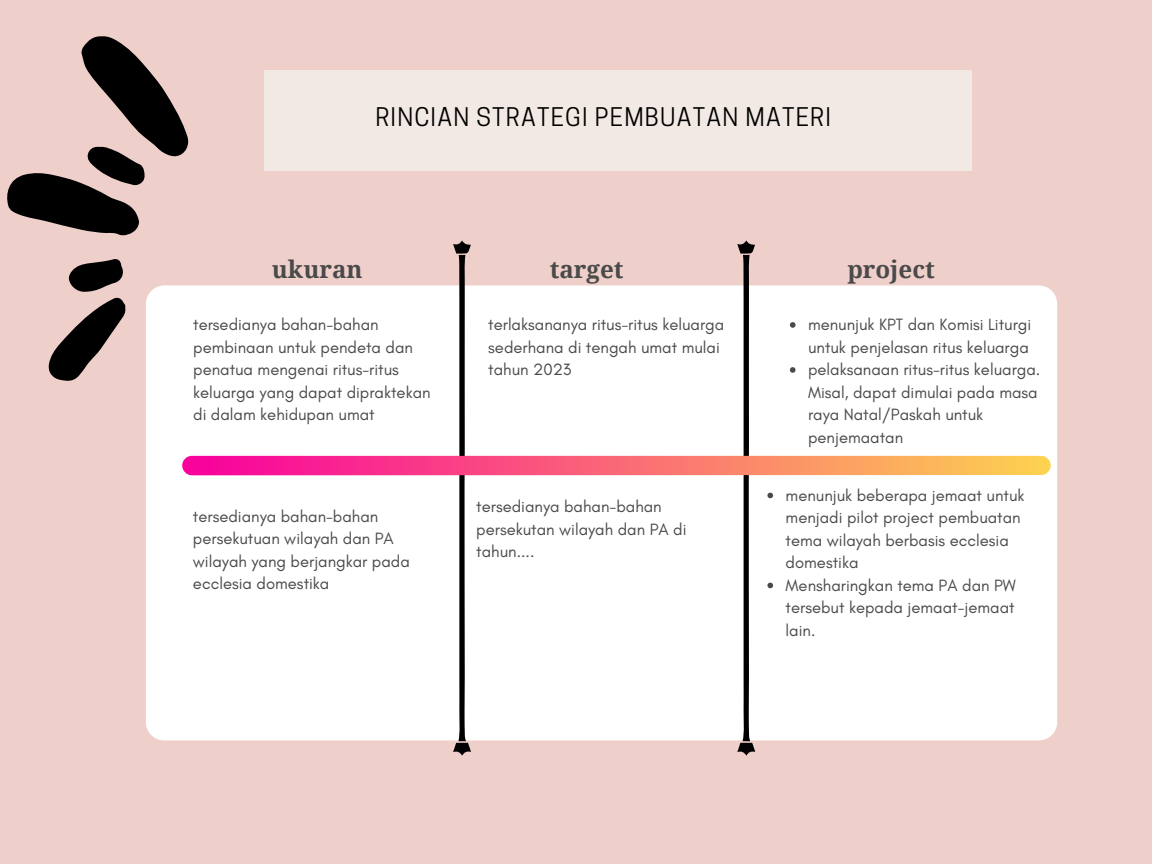
<style>
.page{position:relative;width:1152px;height:864px;background:#efcfca}
.page>*{position:absolute;margin:0;border:0;box-sizing:border-box;transform-origin:0 0}
.t1{font:24.15px "Cooper Hewitt";letter-spacing:.05em;color:#000}
.t2{font:700 24.15px "Droid Serif";color:#4a4a4a}
.t3{font:16.65px/22.5px "Glacial Indifference";color:#4a4a4a}
</style>
<div class="page">
<div style="left:264px;top:70px;width:708px;height:101px;background:#f2e9e4"></div>
<div style="left:146px;top:285px;width:911px;height:455px;background:#fff;border-radius:18px"></div>
<svg style="left:7px;top:36px;width:181px;height:345px"></svg>
<svg style="left:453px;top:240px;width:18px;height:516px"></svg>
<svg style="left:737px;top:240px;width:18px;height:516px"></svg>
<div style="left:182px;top:456px;width:869px;height:19px;background:linear-gradient(to right,#f8009e,#fdd350);border-radius:10px"></div>
<svg style="left:790px;top:322px;width:6px;height:6px"></svg>
<svg style="left:790px;top:367px;width:6px;height:6px"></svg>
<svg style="left:767px;top:493px;width:6px;height:5px"></svg>
<svg style="left:767px;top:583px;width:6px;height:5px"></svg>
<h1 class="t1" style="left:375px;top:108px;width:457px">RINCIAN STRATEGI PEMBUATAN MATERI</h1>
<h1 class="t2" style="left:272px;top:256px;width:92px">ukuran</h1>
<h1 class="t2" style="left:550px;top:255px;width:75px">target</h1>
<h1 class="t2" style="left:847px;top:255px;width:89px">project</h1>
<p class="t3" style="left:808px;top:313px;width:234px">menunjuk KPT dan Komisi Liturgi untuk penjelasan ritus keluarga pelaksanaan ritus-ritus keluarga.<br>Misal, dapat dimulai pada masa raya Natal/Paskah untuk penjemaatan</p>
<p class="t3" style="left:193px;top:313px;width:239px">tersedianya bahan-bahan pembinaan untuk pendeta dan penatua mengenai ritus-ritus keluarga yang dapat dipraktekan di dalam kehidupan umat</p>
<p class="t3" style="left:488px;top:313px;width:238px">terlaksananya ritus-ritus keluarga sederhana di tengah umat mulai tahun 2023</p>
<p class="t3" style="left:193px;top:505px;width:218px">tersedianya bahan-bahan persekutuan wilayah dan PA wilayah yang berjangkar pada ecclesia domestika</p>
<p class="t3" style="left:476px;top:495px;width:212px">tersedianya bahan-bahan persekutan wilayah dan PA di tahun....</p>
<p class="t3" style="left:786px;top:483px;width:240px">menunjuk beberapa jemaat untuk menjadi pilot project pembuatan tema wilayah berbasis ecclesia domestika<br>Mensharingkan tema PA dan PW tersebut kepada jemaat-jemaat lain.</p>
</div>
